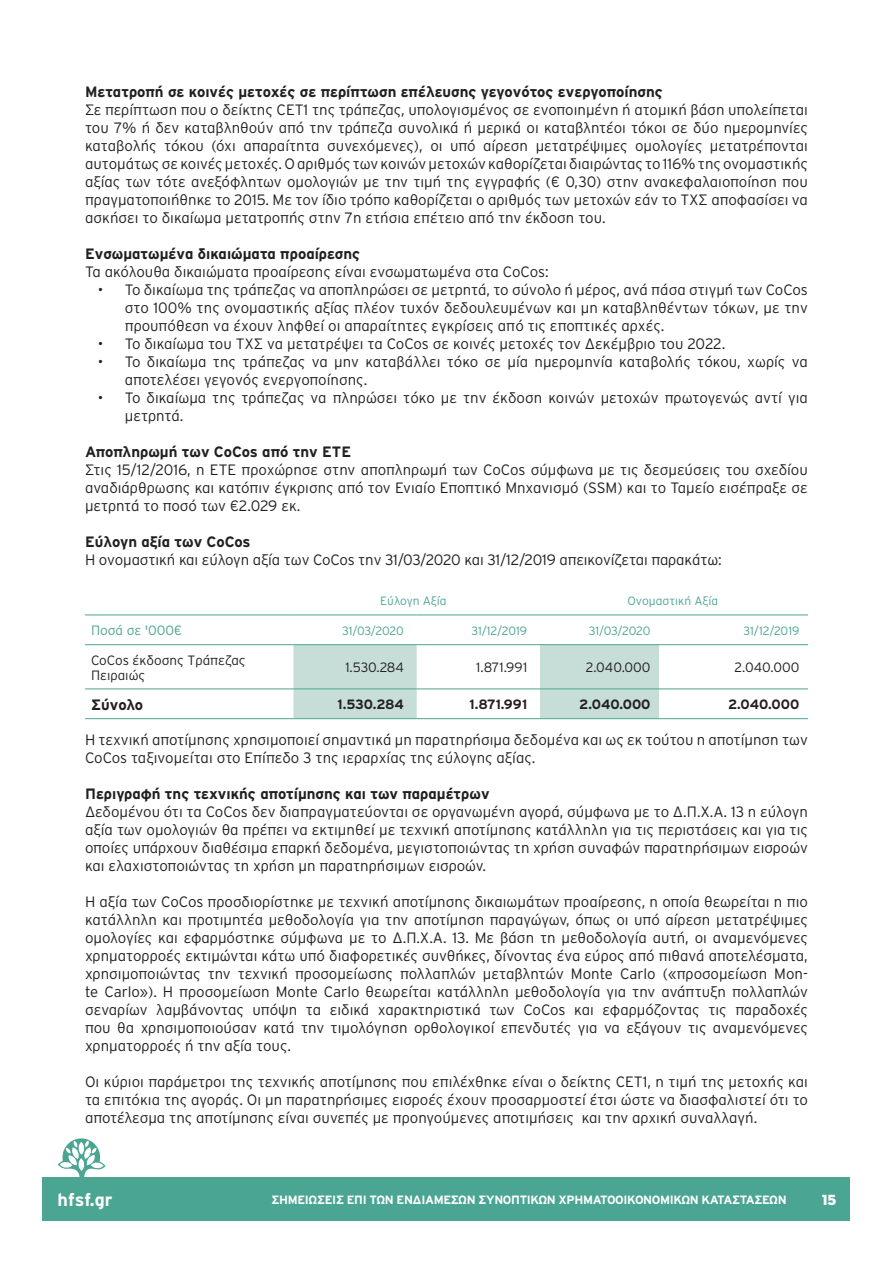
<style>
.page{position:relative;width:893px;height:1263px;background:#fff}
.page>*{position:absolute;margin:0;border:0;box-sizing:border-box;transform-origin:0 0}
.t1{font:700 18px "Interstate GR";color:#fff}
.TEXT{font:300 15px/18px "Interstate GR";color:#231f20;text-align:justify}
.text_all{font:300 15px/18px "Interstate GR";color:#231f20}
.tab_1{font:700 15px "Interstate GR";color:#231f20}
.t2{font:15px "Neutraface Two Disp Greek Titl";color:#fff}
.SECOND_TITLE{font:300 13.5px/15px "Interstate GR";color:#231f20}
.t3{font:700 13.5px "Interstate GR";color:#231f20}
.t4{font:300 13.5px "Interstate GR";color:#4aa592}
.t5{font:700 12px "Interstate GR";letter-spacing:-.03em;color:#fff}
.t6{font:300 12px "Interstate GR";color:#4aa592}
</style>
<div class="page">
<div style="left:43px;top:1177px;width:807px;height:43px;background:#4aa592"></div>
<svg style="left:58px;top:1138px;width:47px;height:39px"></svg>
<svg style="left:293px;top:645px;width:366px;height:73px"></svg>
<hr style="left:85px;top:614px;width:208px;height:1px;background:#4aa592">
<hr style="left:293px;top:614px;width:124px;height:1px;background:#4aa592">
<hr style="left:417px;top:614px;width:123px;height:1px;background:#4aa592">
<hr style="left:540px;top:614px;width:119px;height:1px;background:#4aa592">
<hr style="left:659px;top:614px;width:149px;height:1px;background:#4aa592">
<hr style="left:85px;top:718px;width:208px;height:1px;background:#4aa592">
<hr style="left:293px;top:718px;width:124px;height:1px;background:#4aa592">
<hr style="left:417px;top:718px;width:123px;height:1px;background:#4aa592">
<hr style="left:540px;top:718px;width:119px;height:1px;background:#4aa592">
<hr style="left:659px;top:718px;width:149px;height:1px;background:#4aa592">
<hr style="left:85px;top:688px;width:208px;height:1px;background:#4aa592">
<hr style="left:293px;top:688px;width:124px;height:1px;background:#4aa592">
<hr style="left:417px;top:688px;width:123px;height:1px;background:#4aa592">
<hr style="left:540px;top:688px;width:119px;height:1px;background:#4aa592">
<hr style="left:659px;top:688px;width:149px;height:1px;background:#4aa592">
<hr style="left:85px;top:644px;width:208px;height:1px;background:#4aa592">
<hr style="left:293px;top:644px;width:124px;height:1px;background:#4aa592">
<hr style="left:417px;top:644px;width:123px;height:1px;background:#4aa592">
<hr style="left:540px;top:644px;width:119px;height:1px;background:#4aa592">
<hr style="left:659px;top:644px;width:149px;height:1px;background:#4aa592">
<p class="tab_1" style="left:85px;top:83px;width:579px">Μετατροπή σε κοινές μετοχές σε περίπτωση επέλευσης γεγονότος ενεργοποίησης</p>
<p class="TEXT" style="left:85px;top:101px;width:724px">Σε περίπτωση που ο δείκτης CET1 της τράπεζας, υπολογισμένος σε ενοποιημένη ή ατομική βάση υπολείπεται του 7% ή δεν καταβληθούν από την τράπεζα συνολικά ή μερικά οι καταβλητέοι τόκοι σε δύο ημερομηνίες καταβολής τόκου (όχι απαραίτητα συνεχόμενες), οι υπό αίρεση μετατρέψιμες ομολογίες μετατρέπονται αυτομάτως σε κοινές μετοχές. Ο αριθμός των κοινών μετοχών καθορίζεται διαιρώντας το 116% της ονομαστικής αξίας των τότε ανεξόφλητων ομολογιών με την τιμή της εγγραφής (€ 0,30) στην ανακεφαλαιοποίηση που πραγματοποιήθηκε το 2015. Με τον ίδιο τρόπο καθορίζεται ο αριθμός των μετοχών εάν το ΤΧΣ αποφασίσει να ασκήσει το δικαίωμα μετατροπής στην 7η ετήσια επέτειο από την έκδοση του.</p>
<p class="tab_1" style="left:85px;top:245px;width:277px">Ενσωματωμένα δικαιώματα προαίρεσης</p>
<p class="TEXT" style="left:85px;top:263px;width:465px">Τα ακόλουθα δικαιώματα προαίρεσης είναι ενσωματωμένα στα CoCos:</p>
<p class="TEXT" style="left:125px;top:281px;width:685px;text-indent:-27px">• Το δικαίωμα της τράπεζας να αποπληρώσει σε μετρητά, το σύνολο ή μέρος, ανά πάσα στιγμή των CoCos στο 100% της ονομαστικής αξίας πλέον τυχόν δεδουλευμένων και μη καταβληθέντων τόκων, με την προυπόθεση να έχουν ληφθεί οι απαραίτητες εγκρίσεις από τις εποπτικές αρχές.</p>
<p class="TEXT" style="left:98px;top:335px;width:629px">• Το δικαίωμα του ΤΧΣ να μετατρέψει τα CoCos σε κοινές μετοχές τον Δεκέμβριο του 2022.</p>
<p class="TEXT" style="left:125px;top:353px;width:685px;text-indent:-27px">• Το δικαίωμα της τράπεζας να μην καταβάλλει τόκο σε μία ημερομηνία καταβολής τόκου, χωρίς να αποτελέσει γεγονός ενεργοποίησης.</p>
<p class="TEXT" style="left:125px;top:389px;width:685px;text-indent:-27px">• Το δικαίωμα της τράπεζας να πληρώσει τόκο με την έκδοση κοινών μετοχών πρωτογενώς αντί για μετρητά.</p>
<p class="tab_1" style="left:85px;top:443px;width:268px">Αποπληρωμή των CoCos από την ΕΤΕ</p>
<p class="TEXT" style="left:85px;top:461px;width:724px">Στις 15/12/2016, η ΕΤΕ προχώρησε στην αποπληρωμή των CoCos σύμφωνα με τις δεσμεύσεις του σχεδίου αναδιάρθρωσης και κατόπιν έγκρισης από τον Ενιαίο Εποπτικό Μηχανισμό (SSM) και το Ταμείο εισέπραξε σε μετρητά το ποσό των €2.029 εκ.</p>
<p class="tab_1" style="left:85px;top:533px;width:167px">Εύλογη αξία των CoCos</p>
<p class="text_all" style="left:85px;top:551px;width:638px">Η ονομαστική και εύλογη αξία των CoCos την 31/03/2020 και 31/12/2019 απεικονίζεται παρακάτω:</p>
<p class="t6" style="left:380px;top:594px;width:68px">Εύλογη Αξία</p>
<p class="t6" style="left:627px;top:594px;width:92px">Ονομαστική Αξία</p>
<p class="t4" style="left:91px;top:623px;width:93px">Ποσά σε '000€</p>
<p class="t6" style="left:342px;top:624px;width:63px">31/03/2020</p>
<p class="t6" style="left:471px;top:624px;width:57px">31/12/2019</p>
<p class="t6" style="left:589px;top:624px;width:63px">31/03/2020</p>
<p class="t6" style="left:743px;top:624px;width:57px">31/12/2019</p>
<p class="SECOND_TITLE" style="left:91px;top:652px;width:156px">CoCos έκδοσης Τράπεζας<br>Πειραιώς</p>
<p class="SECOND_TITLE" style="left:345px;top:660px;width:60px">1.530.284</p>
<p class="SECOND_TITLE" style="left:476px;top:660px;width:53px">1.871.991</p>
<p class="SECOND_TITLE" style="left:586px;top:660px;width:66px">2.040.000</p>
<p class="SECOND_TITLE" style="left:734px;top:660px;width:66px">2.040.000</p>
<p class="tab_1" style="left:91px;top:696px;width:54px">Σύνολο</p>
<p class="t3" style="left:338px;top:697px;width:68px">1.530.284</p>
<p class="t3" style="left:469px;top:697px;width:59px">1.871.991</p>
<p class="t3" style="left:579px;top:697px;width:73px">2.040.000</p>
<p class="t3" style="left:728px;top:697px;width:73px">2.040.000</p>
<p class="text_all" style="left:85px;top:731px;width:724px">Η τεχνική αποτίμησης χρησιμοποιεί σημαντικά μη παρατηρήσιμα δεδομένα και ως εκ τούτου η αποτίμηση των<br>CoCos ταξινομείται στο Επίπεδο 3 της ιεραρχίας της εύλογης αξίας.</p>
<p class="tab_1" style="left:85px;top:785px;width:406px">Περιγραφή της τεχνικής αποτίμησης και των παραμέτρων</p>
<p class="TEXT" style="left:85px;top:803px;width:724px">Δεδομένου ότι τα CoCos δεν διαπραγματεύονται σε οργανωμένη αγορά, σύμφωνα με το Δ.Π.Χ.Α. 13 η εύλογη αξία των ομολογιών θα πρέπει να εκτιμηθεί με τεχνική αποτίμησης κατάλληλη για τις περιστάσεις και για τις οποίες υπάρχουν διαθέσιμα επαρκή δεδομένα, μεγιστοποιώντας τη χρήση συναφών παρατηρήσιμων εισροών και ελαχιστοποιώντας τη χρήση μη παρατηρήσιμων εισροών.</p>
<p class="TEXT" style="left:85px;top:893px;width:724px">Η αξία των CoCos προσδιορίστηκε με τεχνική αποτίμησης δικαιωμάτων προαίρεσης, η οποία θεωρείται η πιο κατάλληλη και προτιμητέα μεθοδολογία για την αποτίμηση παραγώγων, όπως οι υπό αίρεση μετατρέψιμες ομολογίες και εφαρμόστηκε σύμφωνα με το Δ.Π.Χ.Α. 13. Με βάση τη μεθοδολογία αυτή, οι αναμενόμενες χρηματορροές εκτιμώνται κάτω υπό διαφορετικές συνθήκες, δίνοντας ένα εύρος από πιθανά αποτελέσματα, χρησιμοποιώντας την τεχνική προσομείωσης πολλαπλών μεταβλητών Monte Carlo («προσομείωση Mon&shy;te Carlo»). Η προσομείωση Μonte Carlo θεωρείται κατάλληλη μεθοδολογία για την ανάπτυξη πολλαπλών σεναρίων λαμβάνοντας υπόψη τα ειδικά χαρακτηριστικά των CoCos και εφαρμόζοντας τις παραδοχές που θα χρησιμοποιούσαν κατά την τιμολόγηση ορθολογικοί επενδυτές για να εξάγουν τις αναμενόμενες χρηματορροές ή την αξία τους.</p>
<p class="TEXT" style="left:85px;top:1073px;width:724px">Οι κύριοι παράμετροι της τεχνικής αποτίμησης που επιλέχθηκε είναι ο δείκτης CET1, η τιμή της μετοχής και τα επιτόκια της αγοράς. Οι μη παρατηρήσιμες εισροές έχουν προσαρμοστεί έτσι ώστε να διασφαλιστεί ότι το αποτέλεσμα της αποτίμησης είναι συνεπές με προηγούμενες αποτιμήσεις και την αρχική συναλλαγή.</p>
<p class="t1" style="left:58px;top:1190px;width:57px">hfsf.gr</p>
<p class="t2" style="left:822px;top:1190px;width:16px">15</p>
<p class="t5" style="left:271px;top:1193px;width:517px">ΣΗΜΕΙΏΣΕΙΣ ΕΠΊ ΤΩΝ ΕΝΔΙΆΜΕΣΩΝ ΣΥΝΟΠΤΙΚΏΝ ΧΡΗΜΑΤΟΟΙΚΟΝΟΜΙΚΏΝ KΑΤΑΣΤΆΣΕΩΝ</p>
</div>
